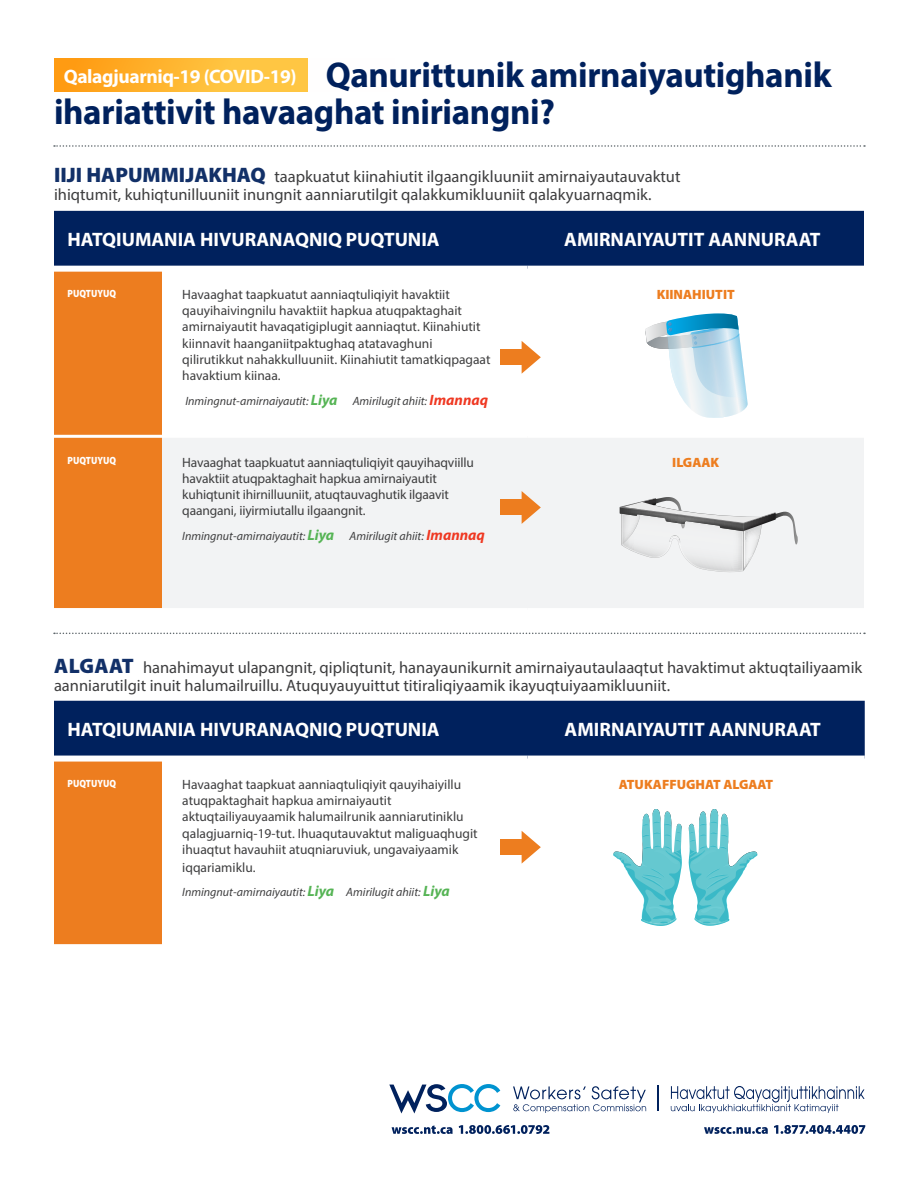
<style>
.page{position:relative;width:918px;height:1188px;background:#fff}
.page>*{position:absolute;margin:0;border:0;box-sizing:border-box;transform-origin:0 0}
.t1{font:700 36px/37.5px "Myriad Pro";letter-spacing:-.01em;color:#00215d}
.t2{font:700 19.5px "Myriad Pro";color:#fff}
.t3{font:700 19.5px "Myriad Pro";letter-spacing:-.02em;color:#fff}
.t4{font:16.5px/18px "Myriad Pro";color:#3e3e3f}
.t5{font:13.5px/16.2px "Myriad Pro";color:#3e3e3f}
.t6{font:900 13.5px "Myriad Pro";color:#ed7d1f}
.t7{font:italic 12px "Myriad Pro";color:#3e3e3f}
.t8{font:900 10.5px "Myriad Pro";color:#fff;scale:.87 1}
.s1{font-weight:900;font-size:21px;color:#123068}
.s2{font-weight:700;font-size:15px;color:#56b455}
.s3{font-weight:700;font-size:15px;color:#ef3822}
</style>
<div class="page">
<div style="left:54px;top:211px;width:810px;height:55px;background:#00215d"></div>
<div style="left:54px;top:269px;width:108px;height:167px;background:#ed7d1f"></div>
<div style="left:54px;top:436px;width:108px;height:174px;background:#ed7d1f"></div>
<div style="left:162px;top:438px;width:702px;height:170px;background:#f2f3f4"></div>
<div style="left:54px;top:266px;width:108px;height:6px;background:#fff"></div>
<hr style="left:54px;top:608px;width:108px;height:3px;background:#fff">
<hr style="left:54px;top:435px;width:108px;height:3px;background:#fff">
<div style="left:500px;top:500px;width:25px;height:15px;background:#ed7d1f"></div>
<svg style="left:522px;top:491px;width:19px;height:33px"></svg>
<div style="left:500px;top:350px;width:25px;height:15px;background:#ed7d1f"></div>
<svg style="left:522px;top:341px;width:19px;height:33px"></svg>
<svg style="left:54px;top:633px;width:811px;height:1px"></svg>
<div style="left:54px;top:701px;width:811px;height:55px;background:#00215d"></div>
<div style="left:54px;top:759px;width:108px;height:187px;background:#ed7d1f"></div>
<div style="left:54px;top:756px;width:108px;height:6px;background:#fff"></div>
<hr style="left:54px;top:944px;width:108px;height:3px;background:#fff">
<div style="left:500px;top:840px;width:25px;height:15px;background:#ed7d1f"></div>
<svg style="left:522px;top:831px;width:19px;height:32px"></svg>
<svg style="left:54px;top:145px;width:811px;height:2px"></svg>
<svg style="left:645px;top:313px;width:103px;height:105px"></svg>
<svg style="left:620px;top:497px;width:178px;height:76px"></svg>
<svg style="left:689px;top:809px;width:69px;height:117px"></svg>
<svg style="left:613px;top:809px;width:69px;height:117px"></svg>
<svg style="left:392px;top:1125px;width:61px;height:9px"></svg>
<svg style="left:459px;top:1125px;width:90px;height:9px"></svg>
<svg style="left:704px;top:1127px;width:64px;height:7px"></svg>
<svg style="left:774px;top:1125px;width:91px;height:9px"></svg>
<svg style="left:513px;top:1086px;width:133px;height:27px"></svg>
<svg style="left:658px;top:1086px;width:1px;height:25px"></svg>
<svg style="left:389px;top:1084px;width:111px;height:30px"></svg>
<svg style="left:671px;top:1086px;width:194px;height:27px"></svg>
<svg style="left:54px;top:58px;width:254px;height:34px;background:#ffb530"></svg>
<p class="t1" style="left:54px;top:55px;width:779px;text-indent:272px">Qanurittunik amirnaiyautighanik ihariattivit havaaghat iniriangni?</p>
<p class="t3" style="left:64px;top:64px;width:234px">Qalagjuarniq-19 (COVID-19)</p>
<p class="t4" style="left:54px;top:167px;width:628px"><span class="s1">IIJI HAPUMMIJAKHAQ</span> taapkuatut kiinahiutit ilgaangikluuniit amirnaiyautauvaktut ihiqtumit, kuhiqtunilluuniit inungnit aanniarutilgit qalakkumikluuniit qalakyuarnaqmik.</p>
<p class="t2" style="left:68px;top:226px;width:374px">HATQIUMANIA HIVURANAQNIQ PUQTUNIA</p>
<p class="t2" style="left:564px;top:226px;width:258px">AMIRNAIYAUTIT AANNURAAT</p>
<p class="t8" style="left:68px;top:286px;width:57px">PUQTUYUQ</p>
<p class="t5" style="left:182px;top:286px;width:310px">Havaaghat taapkuatut aanniaqtuliqiyit havaktiit qauyihaivingnilu havaktiit hapkua atuqpaktaghait amirnaiyautit havaqatigiplugit aanniaqtut. Kiinahiutit kiinnavit haanganiitpaktughaq atatavaghuni qilirutikkut nahakkulluuniit. Kiinahiutit tamatkiqpagaat havaktium kiinaa.</p>
<p class="t7" style="left:185px;top:393px;width:154px">Inmingnut-amirnaiyautit: <span class="s2">Liya</span></p>
<p class="t7" style="left:353px;top:393px;width:137px">Amirilugit ahiit: <span class="s3">Imannaq</span></p>
<p class="t8" style="left:68px;top:454px;width:57px">PUQTUYUQ</p>
<p class="t5" style="left:182px;top:454px;width:293px">Havaaghat taapkuatut aanniaqtuliqiyit qauyihaqviillu havaktiit atuqpaktaghait hapkua amirnaiyautit kuhiqtunit ihirnilluuniit, atuqtauvaghutik ilgaavit qaangani, iiyirmiutallu ilgaangnit.</p>
<p class="t7" style="left:182px;top:528px;width:154px">Inmingnut-amirnaiyautit: <span class="s2">Liya</span></p>
<p class="t7" style="left:350px;top:528px;width:137px">Amirilugit ahiit: <span class="s3">Imannaq</span></p>
<p class="t6" style="left:657px;top:285px;width:80px">KIINAHIUTIT</p>
<p class="t6" style="left:672px;top:453px;width:49px">ILGAAK</p>
<p class="t4" style="left:54px;top:658px;width:810px"><span class="s1">ALGAAT</span> hanahimayut ulapangnit, qipliqtunit, hanayaunikurnit amirnaiyautaulaaqtut havaktimut aktuqtailiyaamik aanniarutilgit inuit halumailruillu. Atuquyauyuittut titiraliqiyaamik ikayuqtuiyaamikluuniit.</p>
<p class="t2" style="left:68px;top:716px;width:374px">HATQIUMANIA HIVURANAQNIQ PUQTUNIA</p>
<p class="t2" style="left:565px;top:716px;width:258px">AMIRNAIYAUTIT AANNURAAT</p>
<p class="t8" style="left:68px;top:776px;width:57px">PUQTUYUQ</p>
<p class="t5" style="left:182px;top:776px;width:297px">Havaaghat taapkuat aanniaqtuliqiyit qauyihaiyillu atuqpaktaghait hapkua amirnaiyautit aktuqtailiyauyaamik halumailrunik aanniarutiniklu qalagjuarniq-19-tut. Ihuaqutauvaktut maliguaqhugit ihuaqtut havauhiit atuqniaruviuk, ungavaiyaamik</p>
<p class="t5" style="left:182px;top:859px;width:75px">iqqariamiklu.</p>
<p class="t7" style="left:182px;top:885px;width:269px">Inmingnut-amirnaiyautit: <span class="s2">Liya</span> Amirilugit ahiit: <span class="s2">Liya</span></p>
<p class="t6" style="left:619px;top:775px;width:156px">ATUKAFFUGHAT ALGAAT</p>
</div>
